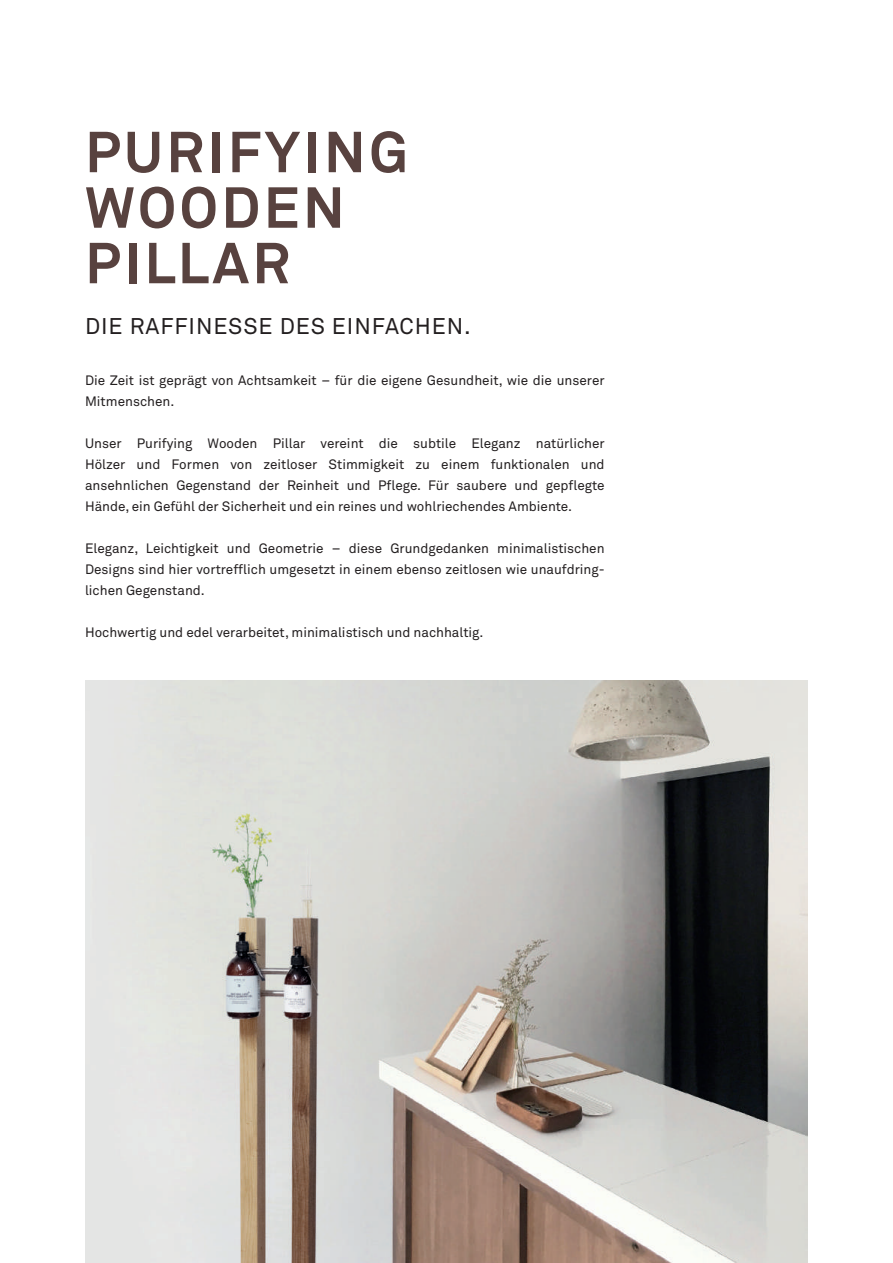
<style>
.page{position:relative;width:893px;height:1263px;background:#fff}
.page>*{position:absolute;margin:0;border:0;box-sizing:border-box;transform-origin:0 0}
.t1{font:700 57px/55.5px "Akkurat Pro";letter-spacing:.06em;color:#58423f}
.t2{font:22.5px "Akkurat Pro";letter-spacing:.04em;color:#231f20}
.t3{font:13.5px/21px "Akkurat Pro";color:#231f20;text-align:justify}
</style>
<div class="page">
<img style="left:85px;top:680px;width:723px;height:583px">
<h1 class="t1" style="left:85px;top:125px;width:325px">PURIFYING<br>WOODEN<br>PILLAR</h1>
<h2 class="t2" style="left:85px;top:313px;width:387px">DIE RAFFINESSE DES EINFACHEN.</h2>
<p class="t3" style="left:85px;top:370px;width:521px">Die Zeit ist geprägt von Achtsamkeit – für die eigene Gesundheit, wie die unserer<br>Mitmenschen.</p>
<p class="t3" style="left:85px;top:433px;width:521px">Unser Purifying Wooden Pillar vereint die subtile Eleganz natürlicher Hölzer und Formen von zeitloser Stimmigkeit zu einem funktionalen und ansehnlichen Gegenstand der Reinheit und Pflege. Für saubere und gepflegte Hände, ein Gefühl der Sicherheit und ein reines und wohlriechendes Ambiente.</p>
<p class="t3" style="left:85px;top:538px;width:521px">Eleganz, Leichtigkeit und Geometrie – diese Grundgedanken minimalistischen Designs sind hier vortrefflich umgesetzt in einem ebenso zeitlosen wie unaufdring&shy;lichen Gegenstand.</p>
<p class="t3" style="left:85px;top:622px;width:400px">Hochwertig und edel verarbeitet, minimalistisch und nachhaltig.</p>
</div>
